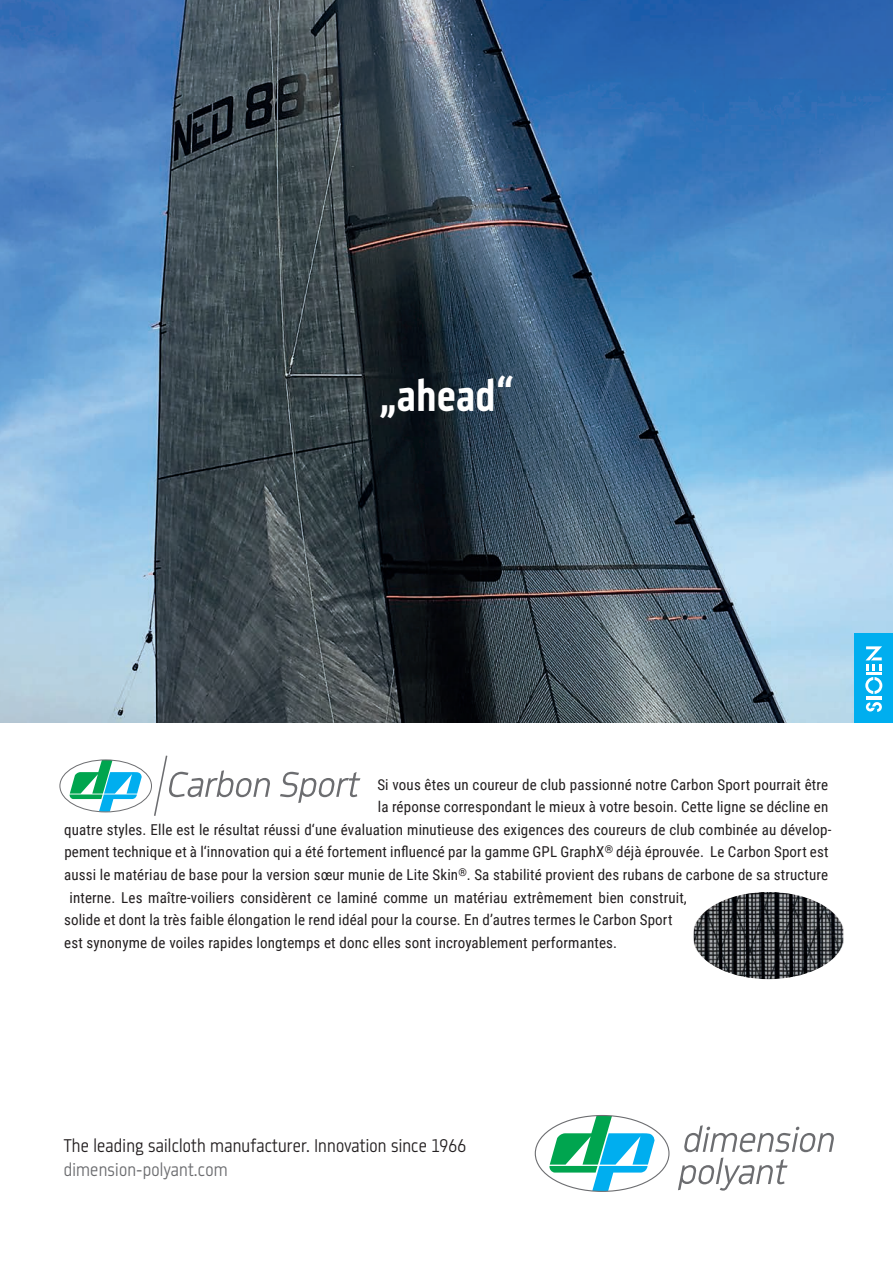
<style>
.page{position:relative;width:893px;height:1263px;background:#fff}
.page>*{position:absolute;margin:0;border:0;box-sizing:border-box;transform-origin:0 0}
.t1{font:700 46.5px "Metroflex Narrow";color:#fff}
.t2{font:300 19.5px "Metroflex Narrow";letter-spacing:.01em;color:#231f20}
.t3{font:300 19.5px "Metroflex Narrow";letter-spacing:.01em;color:#6c6d70}
.t4{font:15px "Roboto Condensed";letter-spacing:.01em;color:#231f20}
.s1{font-family:"Roboto";font-weight:500}
</style>
<div class="page">
<img style="left:0;top:0;width:893px;height:723px">
<img style="left:694px;top:892px;width:149px;height:87px">
<svg style="left:549px;top:1115px;width:106px;height:76px"></svg>
<svg style="left:678px;top:1125px;width:156px;height:65px"></svg>
<div style="left:855px;top:634px;width:38px;height:89px;background:#00aeef"></div>
<svg style="left:866px;top:702px;width:16px;height:10px"></svg>
<svg style="left:865px;top:677px;width:17px;height:17px"></svg>
<hr style="left:866px;top:696px;width:16px;height:3px;background:#fff">
<hr style="left:866px;top:672px;width:16px;height:3px;background:#fff">
<svg style="left:865px;top:646px;width:17px;height:25px"></svg>
<svg style="left:154px;top:755px;width:207px;height:61px"></svg>
<svg style="left:70px;top:760px;width:72px;height:52px"></svg>
<div style="left:60px;top:759px;width:92px;height:53px;border:1px solid #6c6d70;border-radius:50%"></div>
<h1 class="t1" style="left:379px;top:369px;width:136px"><span class="s1">„</span>ahead<span class="s1">“</span></h1>
<p class="t4" style="left:377px;top:774px;width:452px">Si vous êtes un coureur de club passionné notre Carbon Sport pourrait être</p>
<p class="t4" style="left:378px;top:797px;width:452px">la réponse correspondant le mieux à votre besoin. Cette ligne se décline en</p>
<p class="t4" style="left:64px;top:819px;width:769px">quatre styles. Elle est le résultat réussi d‘une évaluation minutieuse des exigences des coureurs de club combinée au dévelop-</p>
<p class="t4" style="left:64px;top:842px;width:766px">pement technique et à l‘innovation qui a été fortement influencé par la gamme GPL GraphX<sup>®</sup> déjà éprouvée. Le Carbon Sport est</p>
<p class="t4" style="left:64px;top:864px;width:766px">aussi le matériau de base pour la version sœur munie de Lite Skin<sup>®</sup>. Sa stabilité provient des rubans de carbone de sa structure</p>
<p class="t4" style="left:69px;top:887px;width:619px">interne. Les maître-voiliers considèrent ce laminé comme un matériau extrêmement bien construit,</p>
<p class="t4" style="left:64px;top:909px;width:610px">solide et dont la très faible élongation le rend idéal pour la course. En d’autres termes le Carbon Sport</p>
<p class="t4" style="left:64px;top:932px;width:554px">est synonyme de voiles rapides longtemps et donc elles sont incroyablement performantes.</p>
<h2 class="t2" style="left:64px;top:1134px;width:404px">The leading sailcloth manufacturer. Innovation since 1966</h2>
<h2 class="t3" style="left:64px;top:1158px;width:165px">dimension-polyant.com</h2>
</div>
